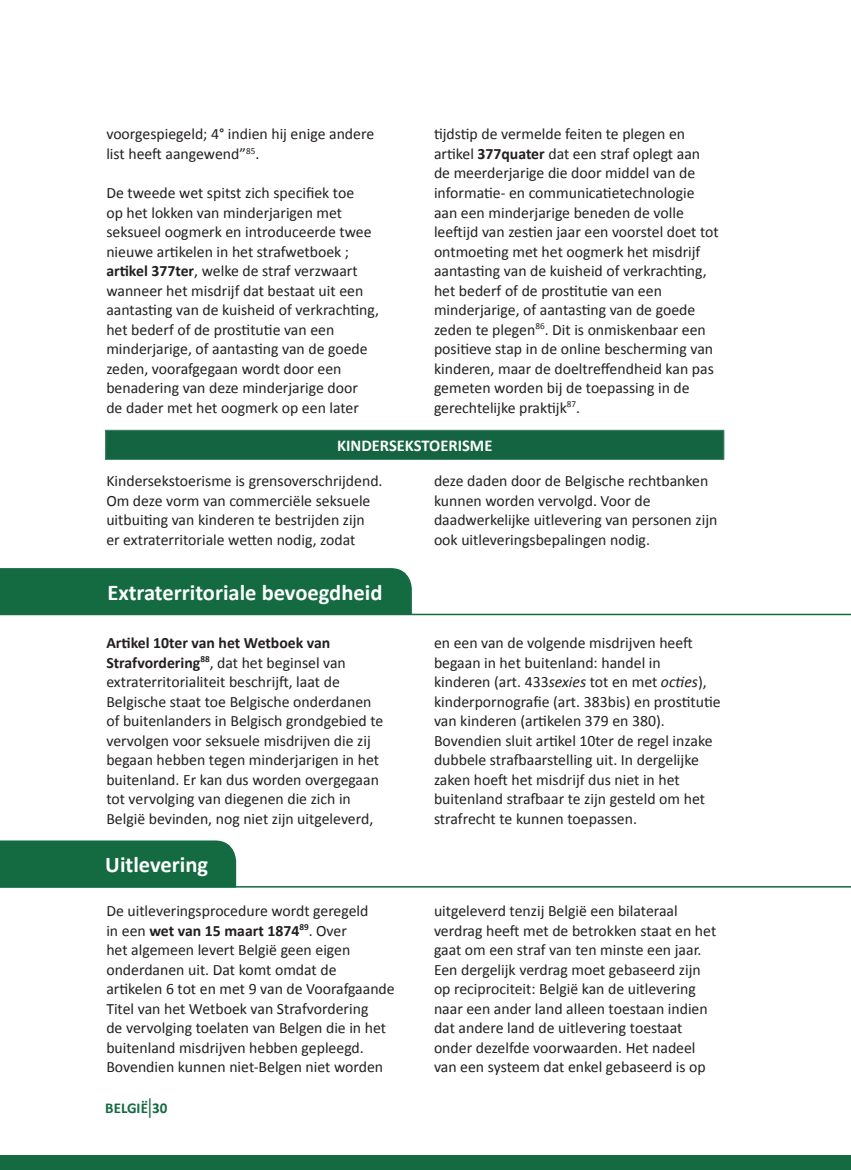
<style>
.page{position:relative;width:851px;height:1170px;background:#fff}
.page>*{position:absolute;margin:0;border:0;box-sizing:border-box;transform-origin:0 0}
.Heading_2{font:700 22.5px "Calibri";color:#fff}
.t1{font:700 16.5px "Calibri";color:#fff}
.t2{font:15.75px/19.5px "Calibri";color:#231f20}
.t3{font:700 15px "Calibri";color:#146b42}
.s1{font-weight:700}
.s2{font-style:italic}
.s3{font-family:"Myriad Cn Web";font-weight:400;font-size:19.5px}
</style>
<div class="page">
<div style="left:0;top:1154px;width:850px;height:15px;background:#146b42"></div>
<div style="left:0;top:568px;width:412px;height:45px;background:#146b42"></div>
<div style="left:0;top:840px;width:236px;height:46px;background:#146b42"></div>
<hr style="left:0;top:613px;width:850px;height:2px;background:#146b42">
<hr style="left:0;top:886px;width:850px;height:1px;background:#146b42">
<div style="left:106px;top:430px;width:617px;height:29px;background:#146442"></div>
<hr style="left:105px;top:430px;width:619px;height:1px;background:#438968">
<svg style="left:105px;top:430px;width:1px;height:29px"></svg>
<svg style="left:723px;top:431px;width:1px;height:28px"></svg>
<hr style="left:105px;top:459px;width:619px;height:1px;background:#438968">
<p class="t2" style="left:434px;top:124px;width:286px">tijdstip de vermelde feiten te plegen en artikel <span class="s1">377quater</span> dat een straf oplegt aan de meerderjarige die door middel van de informatie- en communicatietechnologie aan een minderjarige beneden de volle leeftijd van zestien jaar een voorstel doet tot ontmoeting met het oogmerk het misdrijf aantasting van de kuisheid of verkrachting, het bederf of de prostitutie van een minderjarige, of aantasting van de goede zeden te plegen<sup>86</sup>. Dit is onmiskenbaar een positieve stap in de online bescherming van kinderen, maar de doeltreffendheid kan pas gemeten worden bij de toepassing in de gerechtelijke praktijk<sup>87</sup>.</p>
<p class="t1" style="left:337px;top:434px;width:157px">KINDERSEKSTOERISME</p>
<p class="t2" style="left:106px;top:471px;width:278px">Kindersekstoerisme is grensoverschrijdend.<br>Om deze vorm van commerciële seksuele uitbuiting van kinderen te bestrijden zijn<br>er extraterritoriale wetten nodig, zodat</p>
<p class="t2" style="left:434px;top:471px;width:285px">deze daden door de Belgische rechtbanken kunnen worden vervolgd. Voor de daadwerkelijke uitlevering van personen zijn ook uitleveringsbepalingen nodig.</p>
<p class="Heading_2" style="left:107px;top:577px;width:276px">Extraterritoriale bevoegdheid</p>
<p class="t2" style="left:106px;top:633px;width:278px"><span class="s1">Artikel 10ter van het Wetboek van Strafvordering</span><sup>88</sup>, dat het beginsel van extraterritorialiteit beschrijft, laat de Belgische staat toe Belgische onderdanen of buitenlanders in Belgisch grondgebied te vervolgen voor seksuele misdrijven die zij begaan hebben tegen minderjarigen in het buitenland. Er kan dus worden overgegaan tot vervolging van diegenen die zich in België bevinden, nog niet zijn uitgeleverd,</p>
<p class="t2" style="left:434px;top:633px;width:288px">en een van de volgende misdrijven heeft begaan in het buitenland: handel in kinderen (art. 433<span class="s2">sexies</span> tot en met <span class="s2">octies</span>), kinderpornografie (art. 383bis) en prostitutie van kinderen (artikelen 379 en 380).</p>
<p class="t2" style="left:106px;top:124px;width:269px">voorgespiegeld; 4° indien hij enige andere list heeft aangewend”<sup>85</sup>.</p>
<p class="t2" style="left:106px;top:183px;width:274px">De tweede wet spitst zich specifiek toe<br>op het lokken van minderjarigen met seksueel oogmerk en introduceerde twee nieuwe artikelen in het strafwetboek ; <span class="s1">artikel 377ter</span>, welke de straf verzwaart wanneer het misdrijf dat bestaat uit een aantasting van de kuisheid of verkrachting, het bederf of de prostitutie van een minderjarige, of aantasting van de goede zeden, voorafgegaan wordt door een benadering van deze minderjarige door<br>de dader met het oogmerk op een later</p>
<p class="t2" style="left:434px;top:730px;width:280px">Bovendien sluit artikel 10ter de regel inzake dubbele strafbaarstelling uit. In dergelijke zaken hoeft het misdrijf dus niet in het buitenland strafbaar te zijn gesteld om het strafrecht te kunnen toepassen.</p>
<p class="Heading_2" style="left:105px;top:849px;width:104px">Uitlevering</p>
<p class="t2" style="left:106px;top:901px;width:290px">De uitleveringsprocedure wordt geregeld<br>in een <span class="s1">wet van 15 maart 1874</span><sup>89</sup>. Over<br>het algemeen levert België geen eigen onderdanen uit. Dat komt omdat de artikelen 6 tot en met 9 van de Voorafgaande Titel van het Wetboek van Strafvordering<br>de vervolging toelaten van Belgen die in het buitenland misdrijven hebben gepleegd.<br>Bovendien kunnen niet-Belgen niet worden</p>
<p class="t2" style="left:434px;top:901px;width:284px">uitgeleverd tenzij België een bilateraal verdrag heeft met de betrokken staat en het gaat om een straf van ten minste een jaar.<br>Een dergelijk verdrag moet gebaseerd zijn op reciprociteit: België kan de uitlevering naar een ander land alleen toestaan indien dat andere land de uitlevering toestaat onder dezelfde voorwaarden. Het nadeel van een systeem dat enkel gebaseerd is op</p>
<p class="t3" style="left:105px;top:1097px;width:64px">BELGIË<span class="s3">|</span>30</p>
</div>
